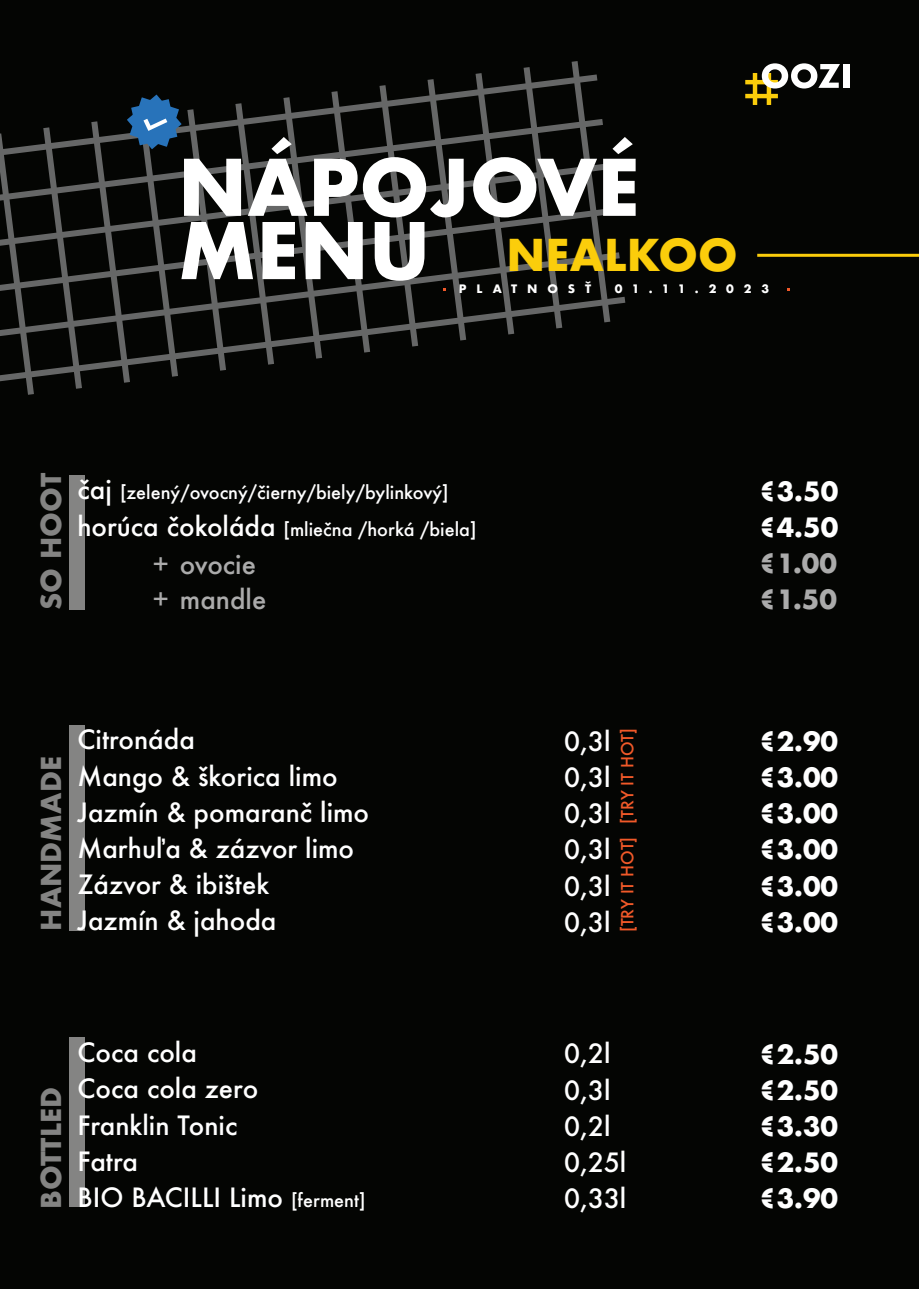
<style>
.page{position:relative;width:919px;height:1289px;background:#fff}
.page>*{position:absolute;margin:0;border:0;box-sizing:border-box;transform-origin:0 0}
.t1{font:700 75.75px "Futura";color:#fff}
.t2{font:700 42.75px "Futura";color:#fbcd0b}
.t3{font:700 26.7px "Futura";color:#848483}
.t4{font:500 25.8px/36.2px "Futura";color:#fff}
.t5{font:700 25.8px/36.2px "Futura";color:#fff;text-align:justify}
.t6{font:500 25.8px/35.7px "Futura";color:#ababab}
.t7{font:700 25.8px "Futura";color:#ababab}
.t8{font:500 18px/36.2px "Futura";color:#fff}
.t9{font:500 16.35px "Futura";color:#f15929}
.t10{font:700 11.4px "Futura";letter-spacing:.865em;color:#fff}
.s1{font-size:75.75px;color:#fff}
.s2{font-size:25.8px}
.s3{font-size:18px}
</style>
<div class="page">
<div style="left:0;top:0;width:918px;height:1288px;background:#040503"></div>
<svg style="left:0;top:61px;width:625px;height:334px"></svg>
<svg style="left:745px;top:63px;width:94px;height:42px"></svg>
<div style="left:842px;top:64px;width:7px;height:24px;background:#fff"></div>
<svg style="left:127px;top:94px;width:54px;height:55px"></svg>
<hr style="left:757px;top:254px;width:161px;height:3px;background:#fbcd0b">
<div style="left:69px;top:725px;width:15px;height:205px;background:#848483"></div>
<div style="left:69px;top:1037px;width:15px;height:169px;background:#848483"></div>
<div style="left:69px;top:475px;width:15px;height:134px;background:#848483"></div>
<h1 class="t1" style="left:178px;top:133px;width:464px">NÁPOJOVÉ</h1>
<h2 class="t2" style="left:178px;top:224px;width:561px"><span class="s1">MENU</span> NEALKOO</h2>
<p class="t10" style="left:459px;top:281px;width:134px">PLATNOSŤ</p>
<p class="t10" style="left:614px;top:281px;width:156px">01.11.2023</p>
<p class="t3" style="left:32px;top:610px;width:138px;rotate:-90deg">SO HOOT</p>
<p class="t8" style="left:77px;top:474px;width:400px"><span class="s2">čaj</span> [zelený/ovocný/čierny/biely/bylinkový] <span class="s2">horúca čokoláda</span> [mliečna /horká /biela]</p>
<p class="t6" style="left:153px;top:546px;width:115px">+ ovocie + mandle</p>
<p class="t3" style="left:32px;top:930px;width:176px;rotate:-90deg">HANDMADE</p>
<p class="t4" style="left:77px;top:721px;width:293px">Citronáda<br>Mango &amp; škorica limo<br>Jazmín &amp; pomaranč limo<br>Marhuľa &amp; zázvor limo<br>Zázvor &amp; ibištek<br>Jazmín &amp; jahoda</p>
<p class="t3" style="left:32px;top:1208px;width:123px;rotate:-90deg">BOTTLED</p>
<p class="t4" style="left:77px;top:1034px;width:289px">Coca cola<br>Coca cola zero<br>Franklin Tonic<br>Fatra<br>BIO BACILLI Limo <span class="s3">[ferment]</span></p>
<p class="t4" style="left:564px;top:722px;width:48px;text-align:justify">0,3l 0,3l 0,3l 0,3l 0,3l</p>
<p class="t4" style="left:564px;top:903px;width:48px">0,3l</p>
<p class="t9" style="left:616px;top:823px;width:97px;rotate:-90deg">[TRY IT HOT]</p>
<p class="t9" style="left:616px;top:932px;width:97px;rotate:-90deg">[TRY IT HOT]</p>
<p class="t4" style="left:564px;top:1035px;width:64px">0,2l<br>0,3l<br>0,2l<br>0,25l</p>
<p class="t4" style="left:564px;top:1180px;width:64px">0,33l</p>
<p class="t5" style="left:759px;top:473px;width:81px">€3.50 €4.50</p>
<p class="t7" style="left:759px;top:545px;width:79px">€1.00</p>
<p class="t7" style="left:759px;top:581px;width:79px">€1.50</p>
<p class="t5" style="left:759px;top:723px;width:81px">€2.90 €3.00 €3.00 €3.00 €3.00 €3.00</p>
<p class="t5" style="left:759px;top:1035px;width:81px">€2.50 €2.50 €3.30 €2.50 €3.90</p>
</div>
